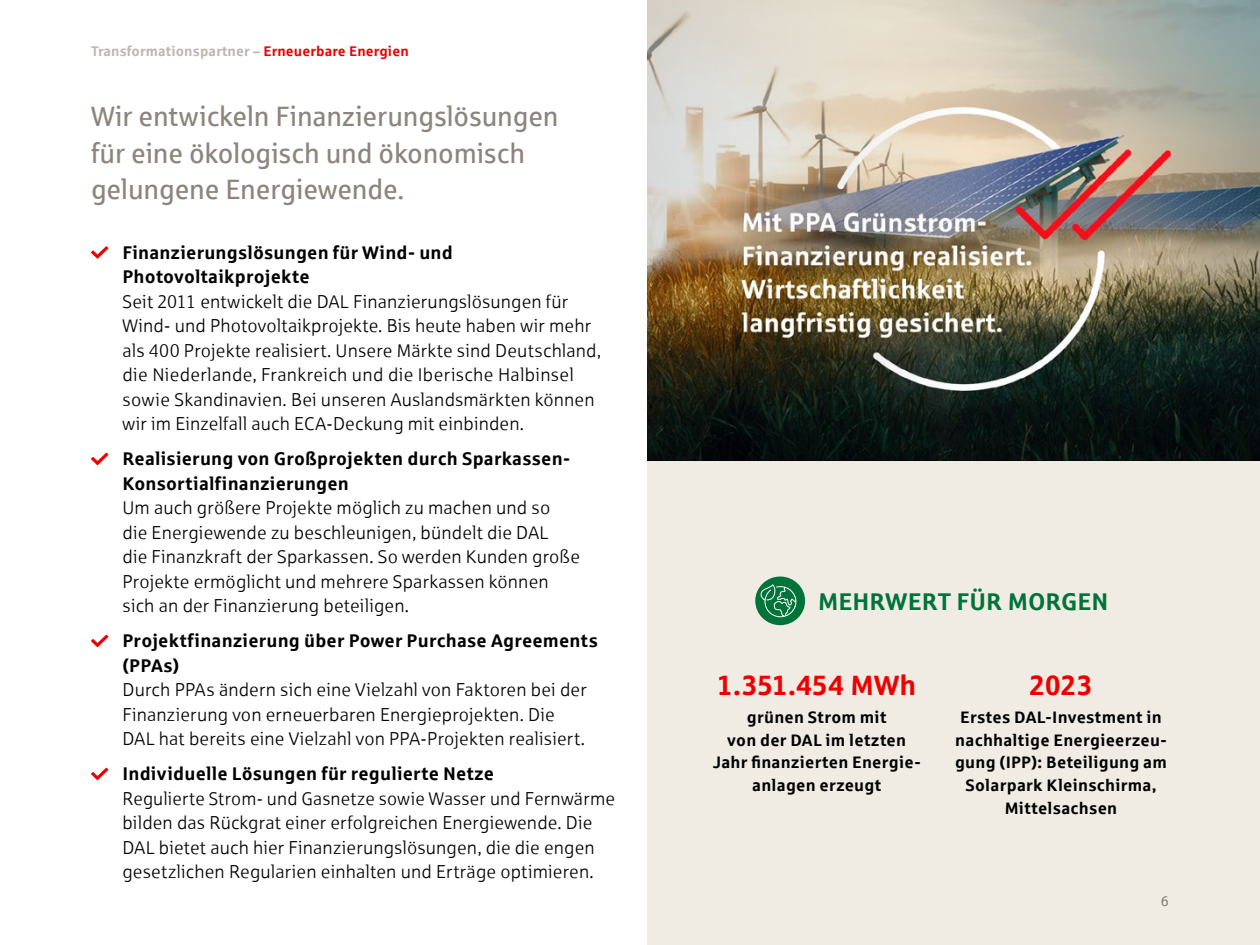
<style>
.page{position:relative;width:1260px;height:945px;background:#fff}
.page>*{position:absolute;margin:0;border:0;box-sizing:border-box;transform-origin:0 0}
.t1{font:28px/36.8px "Sparkasse Rg";letter-spacing:-.005em;color:#8d857c}
.t2{font:700 28px "Sparkasse Rg";letter-spacing:-.01em;color:#e00}
.t3{font:700 24.32px "Sparkasse Rg";color:#00733a}
.t4{font:18.38px/24.5px "Sparkasse Lt";letter-spacing:.01em;color:#000}
.t5{font:700 18.38px/24.5px "Sparkasse Rg";letter-spacing:.01em;color:#000}
.t6{font:700 16.62px/22.8px "Sparkasse Rg";letter-spacing:.015em;color:#000;text-align:center}
.t7{font:700 14px "Sparkasse Rg";letter-spacing:.01em;color:#bdb7b0}
.t8{font:14px "Sparkasse Rg";color:#8d857c}
.s1{color:#e00}
</style>
<div class="page">
<div style="left:648px;top:0;width:612px;height:945px;background:#f0ece4"></div>
<img style="left:648px;top:0;width:612px;height:460px">
<svg style="left:91px;top:246px;width:17px;height:13px"></svg>
<svg style="left:91px;top:453px;width:17px;height:12px"></svg>
<svg style="left:91px;top:635px;width:17px;height:12px"></svg>
<svg style="left:91px;top:768px;width:17px;height:12px"></svg>
<div style="left:755px;top:577px;width:50px;height:48px;background:#00733a;border-radius:50%"></div>
<svg style="left:760px;top:584px;width:36px;height:33px"></svg>
<p class="t7" style="left:91px;top:42px;width:319px">Transformationspartner – <span class="s1">Erneuerbare Energien</span></p>
<h1 class="t1" style="left:91px;top:97px;width:469px">Wir entwickeln Finanzierungslösungen für eine ökologisch und ökonomisch gelungene Energiewende.</h1>
<p class="t5" style="left:122px;top:239px;width:332px">Finanzierungslösungen für Wind- und<br>Photovoltaikprojekte</p>
<p class="t4" style="left:122px;top:289px;width:480px">Seit 2011 entwickelt die DAL Finanzierungslösungen für Wind- und Photovoltaikprojekte. Bis heute haben wir mehr als 400 Projekte realisiert. Unsere Märkte sind Deutschland, die Niederlande, Frankreich und die Iberische Halbinsel sowie Skandinavien. Bei unseren Auslandsmärkten können wir im Einzelfall auch ECA-Deckung mit einbinden.</p>
<p class="t5" style="left:122px;top:446px;width:449px">Realisierung von Großprojekten durch Sparkassen-<br>Konsortialfinanzierungen</p>
<p class="t4" style="left:122px;top:495px;width:459px">Um auch größere Projekte möglich zu machen und so<br>die Energiewende zu beschleunigen, bündelt die DAL<br>die Finanzkraft der Sparkassen. So werden Kunden große Projekte ermöglicht und mehrere Sparkassen können sich an der Finanzierung beteiligen.</p>
<p class="t5" style="left:122px;top:628px;width:477px">Projektfinanzierung über Power Purchase Agreements (PPAs)</p>
<p class="t4" style="left:122px;top:677px;width:466px">Durch PPAs ändern sich eine Vielzahl von Faktoren bei der<br>Finanzierung von erneuerbaren Energieprojekten. Die<br>DAL hat bereits eine Vielzahl von PPA-Projekten realisiert.</p>
<p class="t5" style="left:122px;top:761px;width:373px">Individuelle Lösungen für regulierte Netze</p>
<p class="t4" style="left:122px;top:786px;width:494px">Regulierte Strom- und Gasnetze sowie Wasser und Fernwärme bilden das Rückgrat einer erfolgreichen Energiewende. Die DAL bietet auch hier Finanzierungslösungen, die die engen gesetzlichen Regularien einhalten und Erträge optimieren.</p>
<h2 class="t3" style="left:818px;top:586px;width:292px">MEHRWERT FÜR MORGEN</h2>
<h1 class="t2" style="left:717px;top:667px;width:201px">1.351.454 MWh</h1>
<p class="t6" style="left:713px;top:705px;width:209px">grünen Strom mit<br>von der DAL im letzten<br>Jahr finanzierten Energie&shy;anlagen erzeugt</p>
<h1 class="t2" style="left:1029px;top:667px;width:65px">2023</h1>
<p class="t6" style="left:955px;top:705px;width:214px">Erstes DAL-Investment in nachhaltige Energieerzeu&shy;gung (IPP): Beteiligung am<br>Solarpark Kleinschirma,<br>Mittelsachsen</p>
<p class="t8" style="left:1161px;top:893px;width:10px">6</p>
</div>
